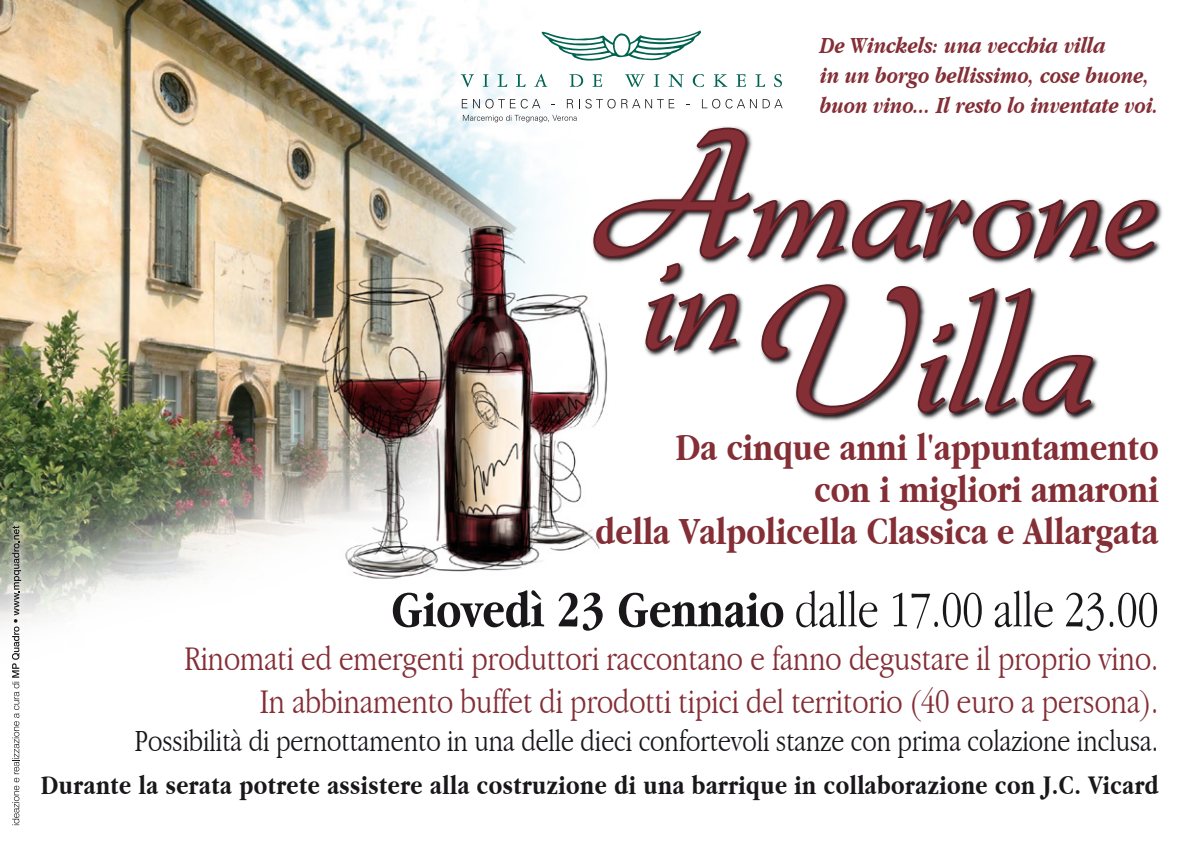
<style>
.page{position:relative;width:1191px;height:842px;background:#fff}
.page>*{position:absolute;margin:0;border:0;box-sizing:border-box;transform-origin:0 0}
.t1{font:300 condensed 52px "Garamond";color:#1a171b}
.t2{font:700 condensed 40px/42px "Garamond";color:#842e36;text-align:right}
.t3{font:300 condensed 36px/43.2px "Garamond";color:#842e36;text-align:right}
.t4{font:300 condensed 32px "Garamond";color:#1a171b}
.t5{font:700 condensed 28px "Garamond";letter-spacing:.015em;color:#1a171b}
.t6{font:italic 300 condensed 24px/30px "Garamond";color:#842e36}
.s1{font-weight:700}
</style>
<div class="page">
<img style="left:0;top:0;width:783px;height:627px">
<img style="left:1px;top:514px;width:32px;height:312px">
<svg style="left:12px;top:526px;width:9px;height:299px"></svg>
<svg style="left:461px;top:74px;width:13px;height:13px"></svg>
<svg style="left:483px;top:74px;width:5px;height:13px"></svg>
<svg style="left:497px;top:74px;width:10px;height:13px"></svg>
<svg style="left:516px;top:74px;width:9px;height:13px"></svg>
<svg style="left:534px;top:74px;width:13px;height:13px"></svg>
<svg style="left:569px;top:74px;width:14px;height:13px"></svg>
<svg style="left:592px;top:74px;width:10px;height:13px"></svg>
<svg style="left:625px;top:74px;width:20px;height:13px"></svg>
<svg style="left:654px;top:74px;width:5px;height:13px"></svg>
<svg style="left:668px;top:74px;width:15px;height:13px"></svg>
<svg style="left:693px;top:74px;width:11px;height:13px"></svg>
<svg style="left:713px;top:74px;width:14px;height:13px"></svg>
<svg style="left:736px;top:74px;width:10px;height:13px"></svg>
<svg style="left:755px;top:74px;width:10px;height:13px"></svg>
<svg style="left:774px;top:74px;width:8px;height:13px"></svg>
<svg style="left:541px;top:31px;width:160px;height:30px"></svg>
<svg style="left:462px;top:99px;width:5px;height:9px"></svg>
<svg style="left:473px;top:99px;width:42px;height:9px"></svg>
<svg style="left:521px;top:99px;width:19px;height:9px"></svg>
<svg style="left:567px;top:99px;width:6px;height:9px"></svg>
<svg style="left:579px;top:99px;width:36px;height:9px"></svg>
<svg style="left:621px;top:99px;width:53px;height:9px"></svg>
<svg style="left:702px;top:99px;width:80px;height:9px"></svg>
<svg style="left:463px;top:115px;width:113px;height:7px"></svg>
<img style="left:590px;top:125px;width:573px;height:298px">
<svg style="left:593px;top:127px;width:564px;height:289px"></svg>
<p class="t6" style="left:820px;top:30px;width:340px">De Winckels: una vecchia villa<br>in un borgo bellissimo, cose buone, buon vino... Il resto lo inventate voi.</p>
<p class="t2" style="left:595px;top:427px;width:564px">Da cinque anni l'appuntamento<br>con i migliori amaroni<br>della Valpolicella Classica e Allargata</p>
<h1 class="t1" style="left:391px;top:581px;width:768px"><span class="s1">Giovedì 23 Gennaio</span> dalle 17.00 alle 23.00</h1>
<p class="t3" style="left:184px;top:636px;width:975px">Rinomati ed emergenti produttori raccontano e fanno degustare il proprio vino.<br>In abbinamento buffet di prodotti tipici del territorio (40 euro a persona).</p>
<p class="t4" style="left:135px;top:723px;width:1025px">Possibilità di pernottamento in una delle dieci confortevoli stanze con prima colazione inclusa.</p>
<p class="t5" style="left:41px;top:769px;width:1119px">Durante la serata potrete assistere alla costruzione di una barrique in collaborazione con J.C. Vicard</p>
</div>
